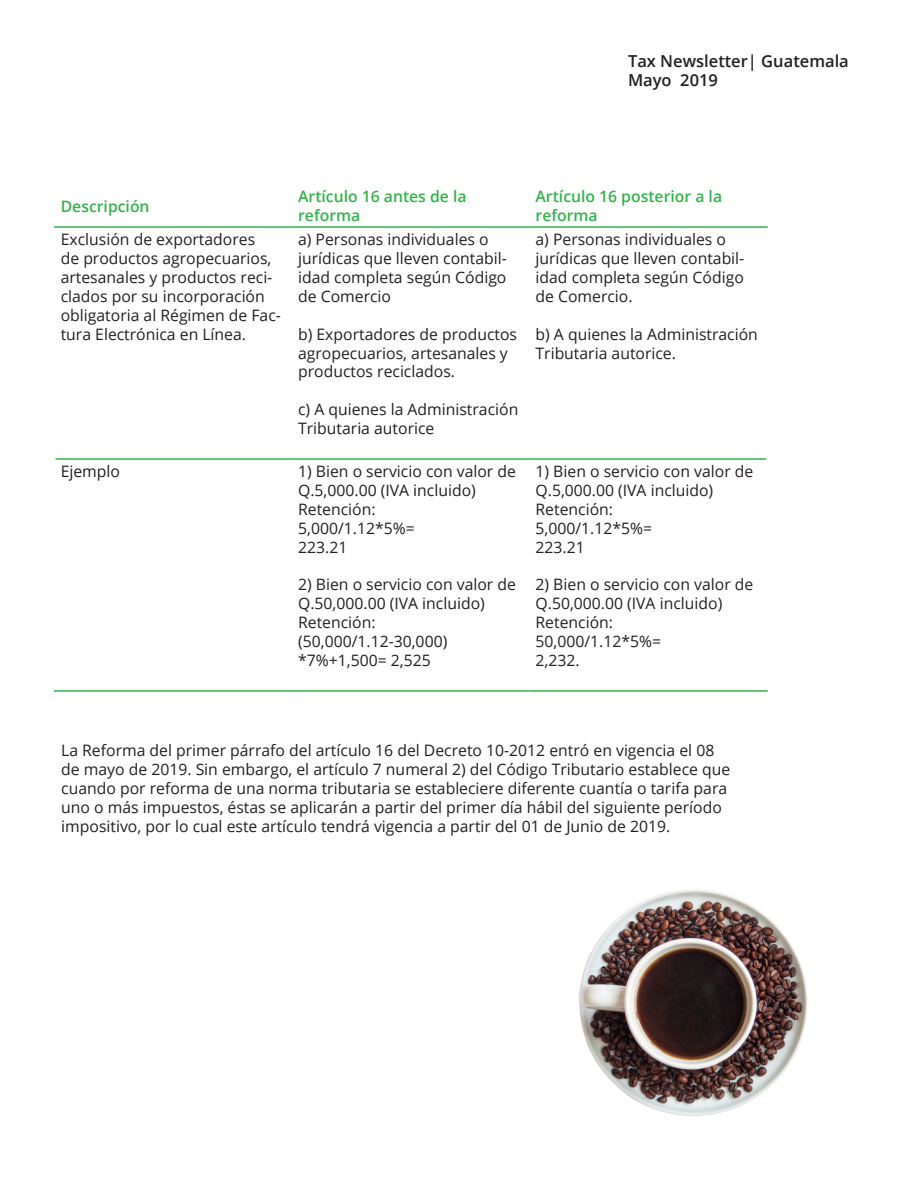
<style>
.page{position:relative;width:918px;height:1188px;background:#fff}
.page>*{position:absolute;margin:0;border:0;box-sizing:border-box;transform-origin:0 0}
.t1{font:600 16.5px "Open Sans";color:#231f20}
.t2{font:15.75px/18.9px "Open Sans";color:#231f20}
.t3{font:600 15.75px/18.9px "Open Sans";color:#31b44a}
</style>
<div class="page">
<hr style="left:54px;top:226px;width:238px;height:2px;background:#31b44a">
<hr style="left:292px;top:226px;width:238px;height:2px;background:#31b44a">
<hr style="left:530px;top:226px;width:238px;height:2px;background:#31b44a">
<hr style="left:56px;top:458px;width:236px;height:2px;background:#31b44a">
<hr style="left:292px;top:458px;width:238px;height:2px;background:#31b44a">
<hr style="left:530px;top:458px;width:236px;height:2px;background:#31b44a">
<hr style="left:54px;top:690px;width:238px;height:2px;background:#31b44a">
<hr style="left:292px;top:690px;width:238px;height:2px;background:#31b44a">
<hr style="left:530px;top:690px;width:238px;height:2px;background:#31b44a">
<img style="left:578px;top:890px;width:229px;height:226px">
<p class="t1" style="left:628px;top:49px;width:222px">Tax Newsletter| Guatemala</p>
<p class="t1" style="left:628px;top:69px;width:91px">Mayo 2019</p>
<p class="t3" style="left:61px;top:196px;width:90px">Descripción</p>
<p class="t3" style="left:298px;top:187px;width:170px">Artículo 16 antes de la reforma</p>
<p class="t3" style="left:536px;top:187px;width:188px">Artículo 16 posterior a la reforma</p>
<p class="t2" style="left:61px;top:230px;width:222px">Exclusión de exportadores<br>de productos agropecuarios, artesanales y productos reci&shy;clados por su incorporación obligatoria al Régimen de Fac&shy;tura Electrónica en Línea.</p>
<p class="t2" style="left:298px;top:230px;width:210px">a) Personas individuales o jurídicas que lleven contabil&shy;idad completa según Código de Comercio</p>
<p class="t2" style="left:536px;top:230px;width:210px">a) Personas individuales o jurídicas que lleven contabil&shy;idad completa según Código de Comercio.</p>
<p class="t2" style="left:536px;top:324px;width:224px">b) A quienes la Administración<br>Tributaria autorice.</p>
<p class="t2" style="left:298px;top:324px;width:220px">b) Exportadores de productos agropecuarios, artesanales y productos reciclados.</p>
<p class="t2" style="left:298px;top:400px;width:222px">c) A quienes la Administración<br>Tributaria autorice</p>
<p class="t2" style="left:61px;top:461px;width:61px">Ejemplo</p>
<p class="t2" style="left:298px;top:461px;width:219px">1) Bien o servicio con valor de<br>Q.5,000.00 (IVA incluido)</p>
<p class="t2" style="left:298px;top:499px;width:79px">Retención:</p>
<p class="t2" style="left:298px;top:518px;width:118px">5,000/1.12*5%=</p>
<p class="t2" style="left:298px;top:537px;width:51px">223.21</p>
<p class="t2" style="left:298px;top:575px;width:219px">2) Bien o servicio con valor de<br>Q.50,000.00 (IVA incluido)</p>
<p class="t2" style="left:298px;top:613px;width:79px">Retención:</p>
<p class="t2" style="left:298px;top:632px;width:151px">(50,000/1.12-30,000) *7%+1,500= 2,525</p>
<p class="t2" style="left:536px;top:461px;width:219px">1) Bien o servicio con valor de<br>Q.5,000.00 (IVA incluido)</p>
<p class="t2" style="left:536px;top:499px;width:79px">Retención:</p>
<p class="t2" style="left:536px;top:518px;width:118px">5,000/1.12*5%=</p>
<p class="t2" style="left:536px;top:537px;width:51px">223.21</p>
<p class="t2" style="left:536px;top:575px;width:219px">2) Bien o servicio con valor de<br>Q.50,000.00 (IVA incluido)</p>
<p class="t2" style="left:536px;top:613px;width:79px">Retención:</p>
<p class="t2" style="left:536px;top:632px;width:127px">50,000/1.12*5%=</p>
<p class="t2" style="left:536px;top:650px;width:46px">2,232.</p>
<p class="t2" style="left:61px;top:741px;width:671px">La Reforma del primer párrafo del artículo 16 del Decreto 10-2012 entró en vigencia el 08 de mayo de 2019. Sin embargo, el artículo 7 numeral 2) del Código Tributario establece que cuando por reforma de una norma tributaria se estableciere diferente cuantía o tarifa para uno o más impuestos, éstas se aplicarán a partir del primer día hábil del siguiente período impositivo, por lo cual este artículo tendrá vigencia a partir del 01 de Junio de 2019.</p>
</div>
